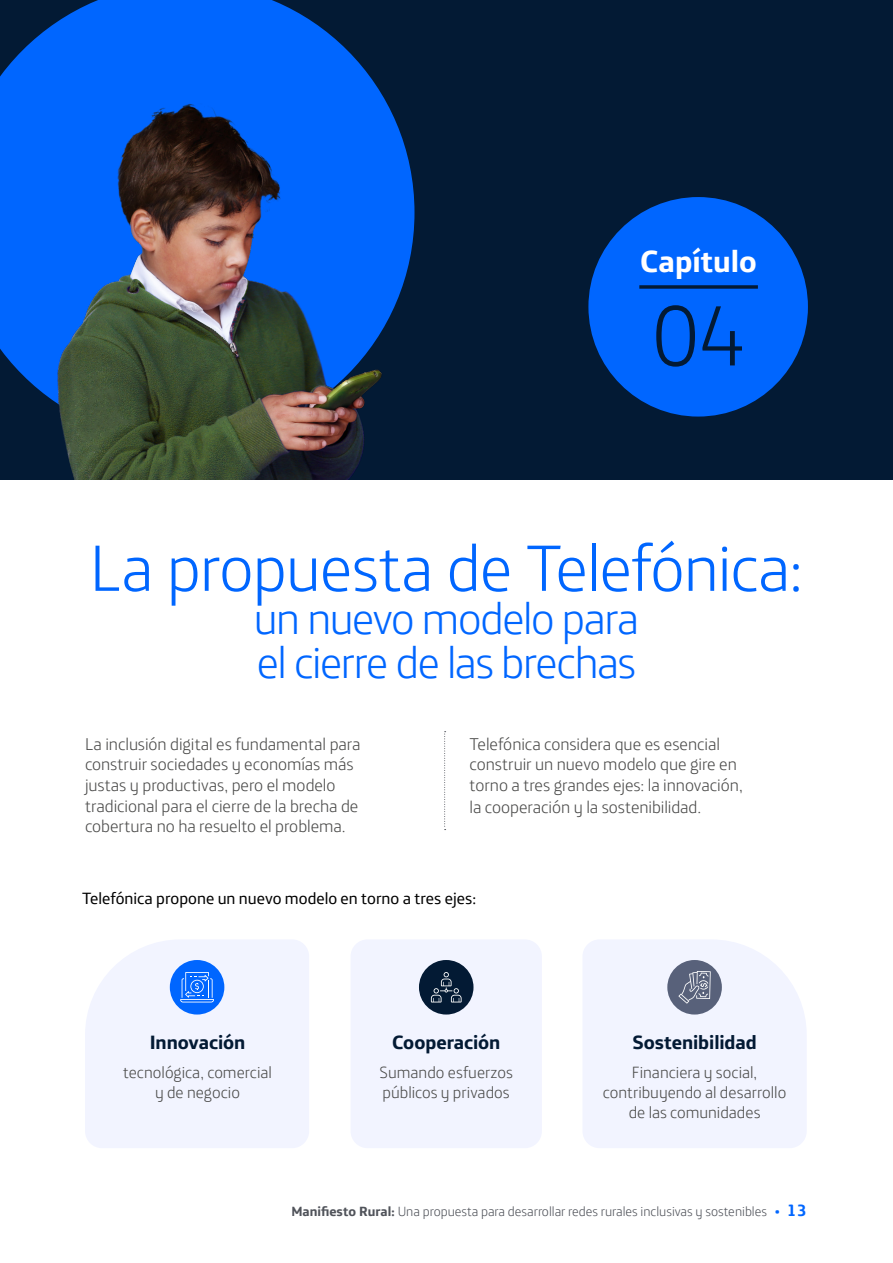
<style>
.page{position:relative;width:893px;height:1263px;background:#fff}
.page>*{position:absolute;margin:0;border:0;box-sizing:border-box;transform-origin:0 0}
.t1{font:300 86.4px "Telefonica";color:#031a34}
.t2{font:300 66px "Telefonica";letter-spacing:-.015em;color:#06f}
.t3{font:300 45px/43.5px "Telefonica";letter-spacing:-.035em;color:#06f}
.t4{font:700 31.05px "Telefonica";color:#fff}
.t5{font:700 19.5px "Telefonica";color:#031a34}
.t6{font:300 17.25px/20.7px "Telefonica";letter-spacing:-.005em;color:#4a4a49}
.t7{font:300 16.5px/19.8px "Telefonica";color:#4a4a49;text-align:center}
.t8{font:16.5px "Telefonica";color:#000}
.t9{font:300 13.5px "Telefonica";color:#50535a}
.s1{font-weight:700}
.s2{font-weight:700;font-size:12px;color:#06f}
.s3{font-weight:700;font-size:16.5px;color:#06f}
</style>
<div class="page">
<div style="left:85px;top:940px;width:224px;height:208px;background:#f2f4ff"></div>
<div style="left:351px;top:939px;width:191px;height:209px;background:#f2f4ff;border-radius:17px"></div>
<div style="left:583px;top:940px;width:223px;height:208px;background:#f2f4ff"></div>
<div style="left:170px;top:960px;width:54px;height:54px;background:#06f;border-radius:50%"></div>
<svg style="left:180px;top:972px;width:34px;height:30px"></svg>
<div style="left:419px;top:960px;width:54px;height:54px;background:#031a34;border-radius:50%"></div>
<svg style="left:431px;top:972px;width:31px;height:30px"></svg>
<div style="left:667px;top:960px;width:55px;height:54px;background:#58617a;border-radius:50%"></div>
<svg style="left:678px;top:971px;width:33px;height:32px"></svg>
<svg style="left:444px;top:731px;width:2px;height:99px"></svg>
<div style="left:0;top:0;width:893px;height:479px;background:#031a34"></div>
<div style="left:588px;top:197px;width:220px;height:220px;background:#06f;border-radius:50%"></div>
<svg style="left:639px;top:285px;width:119px;height:4px"></svg>
<svg style="left:0;top:0;width:414px;height:395px;fill:#06f"></svg>
<img style="left:45px;top:96px;width:365px;height:383px">
<h3 class="t4" style="left:640px;top:233px;width:118px">Capítulo</h3>
<h1 class="t1" style="left:653px;top:259px;width:93px">04</h1>
<h2 class="t2" style="left:90px;top:510px;width:715px">La propuesta de Telefónica:</h2>
<h3 class="t3" style="left:254px;top:591px;width:387px">un nuevo modelo para el cierre de las brechas</h3>
<p class="t6" style="left:85px;top:731px;width:277px">La inclusión digital es fundamental para construir sociedades y economías más justas y productivas, pero el modelo tradicional para el cierre de la brecha de cobertura no ha resuelto el problema.</p>
<p class="t6" style="left:470px;top:730px;width:275px">Telefónica considera que es esencial construir un nuevo modelo que gire en torno a tres grandes ejes: la innovación, la cooperación y la sostenibilidad.</p>
<p class="t8" style="left:82px;top:885px;width:396px">Telefónica propone un nuevo modelo en torno a tres ejes:</p>
<p class="t5" style="left:150px;top:1024px;width:97px">Innovación</p>
<p class="t5" style="left:392px;top:1024px;width:110px">Cooperación</p>
<p class="t7" style="left:380px;top:1060px;width:135px;text-align:left">Sumando esfuerzos públicos y privados</p>
<p class="t7" style="left:123px;top:1060px;width:150px">tecnológica, comercial y de negocio</p>
<p class="t5" style="left:632px;top:1024px;width:126px">Sostenibilidad</p>
<p class="t7" style="left:603px;top:1060px;width:185px">Financiera y social, contribuyendo al desarrollo de las comunidades</p>
<p class="t9" style="left:291px;top:1199px;width:517px"><span class="s1">Manifiesto Rural:</span> Una propuesta para desarrollar redes rurales inclusivas y sostenibles <span class="s2">•</span> <span class="s3">13</span></p>
</div>
